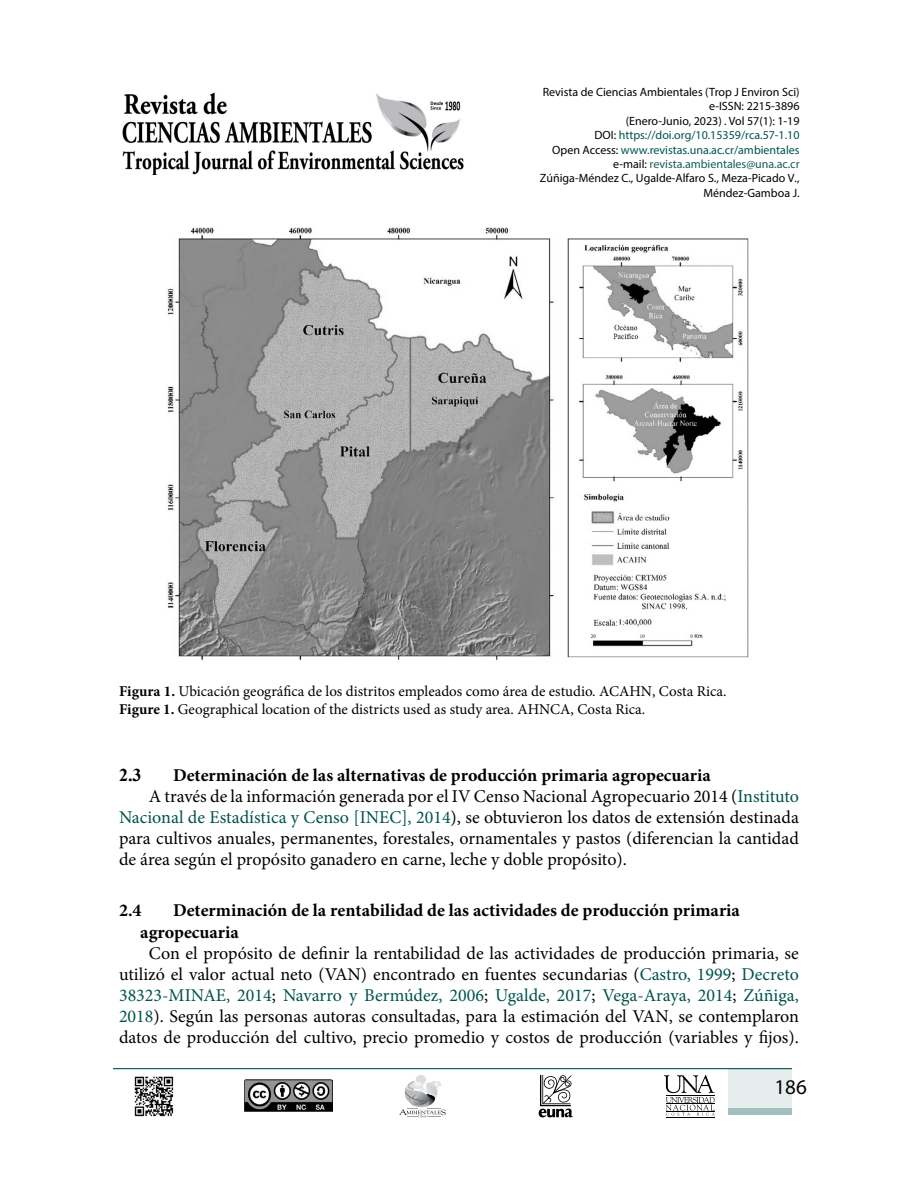
<style>
.page{position:relative;width:918px;height:1188px;background:#fff}
.page>*{position:absolute;margin:0;border:0;box-sizing:border-box;transform-origin:0 0}
.t1{font:21px "Myriad Pro";color:#000}
.t2{font:18px/21px "Minion Pro";color:#000;text-align:justify}
.t3{font:700 18px/21.6px "Minion Pro";color:#000}
.t4{font:700 18px "Times New Roman";color:#000}
.t5{font:15px/18px "Minion Pro";color:#000}
.t6{font:12px/14.4px "Myriad Pro";color:#000;text-align:right}
.s1{color:#00534e}
.s2{color:#135e59}
.s3{font-weight:700}
</style>
<div class="page">
<svg style="left:539px;top:1075px;width:34px;height:42px"></svg>
<div style="left:416px;top:1075px;width:10px;height:9px;background:#dbdcdd;border-radius:50%"></div>
<svg style="left:399px;top:1081px;width:47px;height:36px"></svg>
<hr style="left:666px;top:1117px;width:48px;height:1px;background:#000">
<svg style="left:664px;top:1075px;width:51px;height:41px"></svg>
<hr style="left:113px;top:1068px;width:679px;height:1px;background:#00534e">
<div style="left:729px;top:1068px;width:63px;height:46px;background:#e6eeed"></div>
<div style="left:729px;top:1108px;width:63px;height:6px;background:#a1bfbd"></div>
<img style="left:244px;top:1080px;width:89px;height:31px">
<img style="left:134px;top:1076px;width:40px;height:41px">
<img style="left:122px;top:92px;width:342px;height:83px">
<img style="left:167px;top:227px;width:582px;height:434px">
<p class="t6" style="left:540px;top:85px;width:261px">Revista de Ciencias Ambientales (Trop J Environ Sci) e-ISSN: 2215-3896<br>(Enero-Junio, 2023) . Vol 57(1): 1-19<br>DOI: <span class="s1">https://doi.org/10.15359/rca.57-1.10<br></span>Open Access: <span class="s1">www.revistas.una.ac.cr/ambientales </span>e-mail: <span class="s2">revista.ambientales@una.ac.cr </span>Zúñiga-Méndez C., Ugalde-Alfaro S., Meza-Picado V., Méndez-Gamboa J.</p>
<p class="t5" style="left:119px;top:683px;width:609px"><span class="s3">Figura 1.</span> Ubicación geográfica de los distritos empleados como área de estudio. ACAHN, Costa Rica.<br><span class="s3">Figure 1.</span> Geographical location of the districts used as study area. AHNCA, Costa Rica.</p>
<p class="t4" style="left:119px;top:762px;width:24px">2.3</p>
<p class="t3" style="left:173px;top:764px;width:539px">Determinación de las alternativas de producción primaria agropecuaria</p>
<p class="t2" style="left:149px;top:785px;width:652px">A través de la información generada por el IV Censo Nacional Agropecuario 2014 (<span class="s1">Instituto</span></p>
<p class="t2" style="left:119px;top:806px;width:681px"><span class="s1">Nacional de Estadística y Censo [INEC], 2014</span>), se obtuvieron los datos de extensión destinada</p>
<p class="t2" style="left:119px;top:827px;width:681px">para cultivos anuales, permanentes, forestales, ornamentales y pastos (diferencian la cantidad</p>
<p class="t2" style="left:119px;top:848px;width:509px">de área según el propósito ganadero en carne, leche y doble propósito).</p>
<p class="t3" style="left:119px;top:899px;width:24px">2.4</p>
<p class="t3" style="left:140px;top:899px;width:601px;text-indent:33px">Determinación de la rentabilidad de las actividades de producción primaria agropecuaria</p>
<p class="t2" style="left:119px;top:942px;width:681px;text-indent:30px">Con el propósito de definir la rentabilidad de las actividades de producción primaria, se utilizó el valor actual neto (VAN) encontrado en fuentes secundarias (<span class="s1">Castro, 1999</span>; <span class="s1">Decreto 38323-MINAE, 2014</span>; <span class="s1">Navarro y Bermúdez, 2006</span>; <span class="s1">Ugalde, 2017</span>; <span class="s1">Vega-Araya, 2014</span>; <span class="s1">Zúñiga, 2018</span>). Según las personas autoras consultadas, para la estimación del VAN, se contemplaron datos de producción del cultivo, precio promedio y costos de producción (variables y fijos).</p>
<p class="t1" style="left:774px;top:1074px;width:34px">186</p>
</div>
